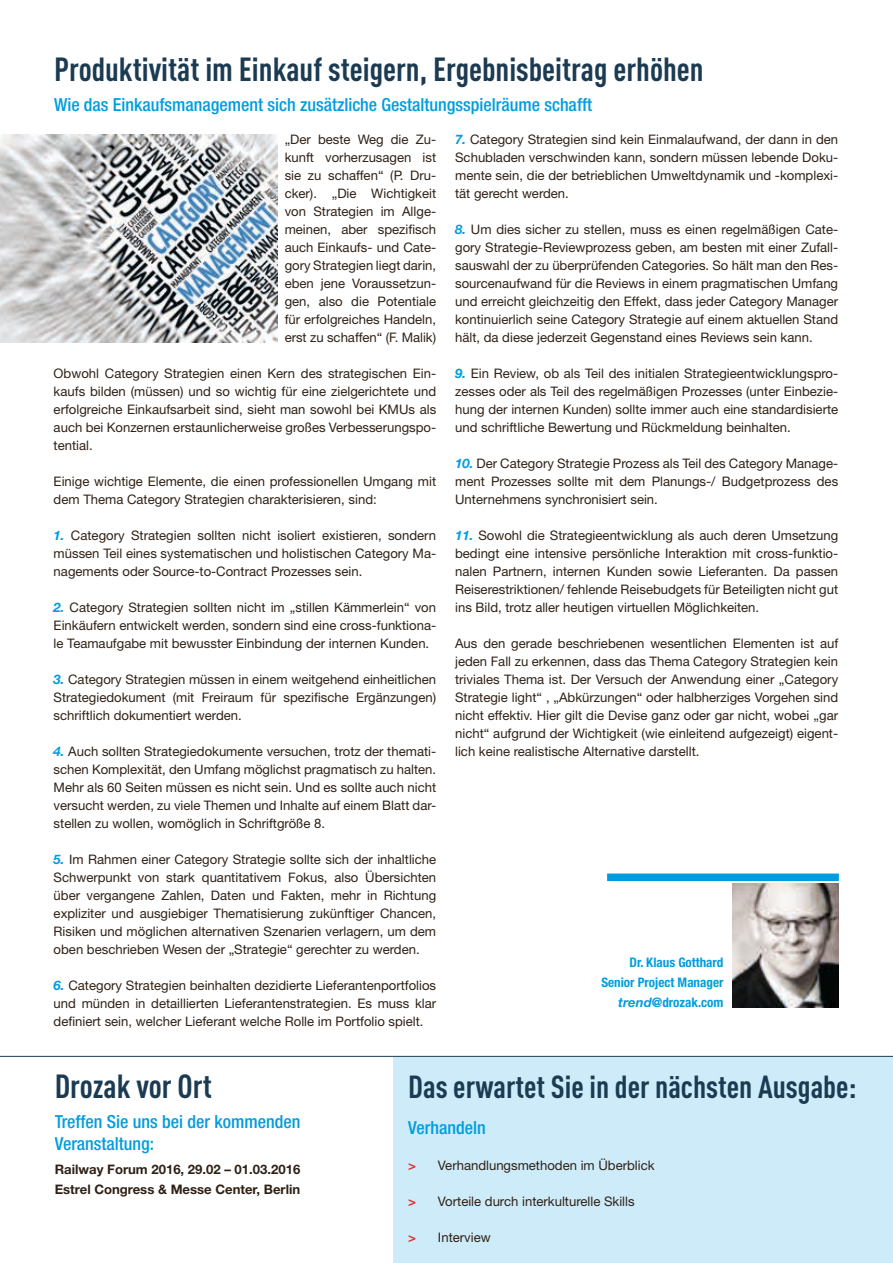
<style>
.page{position:relative;width:893px;height:1263px;background:#fff}
.page>*{position:absolute;margin:0;border:0;box-sizing:border-box;transform-origin:0 0}
.t1{font:700 33px "DIN Cond";color:#1b3b53}
.t2{font:700 31.5px "DIN Cond";color:#1b3b53}
.t3{font:500 condensed 18px/21.6px "Helvetica Neue LT Std";color:#009dde}
.t4{font:13.2px/18px "Helvetica Neue LT Std";color:#2f2116;text-align:justify}
.t5{font:700 13.2px/20px "Helvetica Neue LT Std";color:#2f2116}
.t6{font:700 condensed 13.2px/20px "Helvetica Neue LT Std";color:#009dde;text-align:right}
.s1{font-weight:700;font-style:italic;color:#009dde}
.s2{font-style:italic;font-stretch:normal}
.s3{font-weight:700;color:#e03337}
</style>
<div class="page">
<div style="left:393px;top:1057px;width:500px;height:206px;background:#cdebf8"></div>
<hr style="left:0;top:1056px;width:893px;height:1px;background:#1b3b53">
<div style="left:607px;top:873px;width:232px;height:8px;background:#009dde"></div>
<img style="left:732px;top:884px;width:107px;height:123px">
<img style="left:0;top:135px;width:278px;height:208px">
<h1 class="t1" style="left:54px;top:49px;width:651px">Produktivität im Einkauf steigern, Ergebnisbeitrag erhöhen</h1>
<h3 class="t3" style="left:54px;top:93px;width:539px">Wie das Einkaufsmanagement sich zusätzliche Gestaltungsspielräume schafft</h3>
<p class="t4" style="left:285px;top:130px;width:153px">„Der beste Weg die Zu&shy;kunft vorherzusagen ist sie zu schaffen“ (P. Dru&shy;cker). „Die Wichtigkeit von Strategien im Allge&shy;meinen, aber spezifisch auch Einkaufs- und Cate&shy;gory Strategien liegt darin, eben jene Voraussetzun&shy;gen, also die Potentiale für erfolgreiches Handeln, erst zu schaffen“ (F. Malik)</p>
<p class="t4" style="left:54px;top:364px;width:384px">Obwohl Category Strategien einen Kern des strategischen Ein&shy;kaufs bilden (müssen) und so wichtig für eine zielgerichtete und erfolgreiche Einkaufsarbeit sind, sieht man sowohl bei KMUs als auch bei Konzernen erstaunlicherweise großes Verbesserungspo&shy;tential.</p>
<p class="t4" style="left:54px;top:472px;width:384px">Einige wichtige Elemente, die einen professionellen Umgang mit dem Thema Category Strategien charakterisieren, sind:</p>
<p class="t4" style="left:54px;top:526px;width:384px"><span class="s1">1.</span> Category Strategien sollten nicht isoliert existieren, sondern müssen Teil eines systematischen und holistischen Category Ma&shy;nagements oder Source-to-Contract Prozesses sein.</p>
<p class="t4" style="left:54px;top:598px;width:384px"><span class="s1">2.</span> Category Strategien sollten nicht im „stillen Kämmerlein“ von Einkäufern entwickelt werden, sondern sind eine cross-funktiona&shy;le Teamaufgabe mit bewusster Einbindung der internen Kunden.</p>
<p class="t4" style="left:54px;top:670px;width:384px"><span class="s1">3.</span> Category Strategien müssen in einem weitgehend einheitlichen Strategiedokument (mit Freiraum für spezifische Ergänzungen) schriftlich dokumentiert werden.</p>
<p class="t4" style="left:54px;top:742px;width:384px"><span class="s1">4.</span> Auch sollten Strategiedokumente versuchen, trotz der themati&shy;schen Komplexität, den Umfang möglichst pragmatisch zu halten.<br>Mehr als 60 Seiten müssen es nicht sein. Und es sollte auch nicht versucht werden, zu viele Themen und Inhalte auf einem Blatt dar&shy;stellen zu wollen, womöglich in Schriftgröße 8.</p>
<p class="t4" style="left:54px;top:850px;width:384px"><span class="s1">5.</span> Im Rahmen einer Category Strategie sollte sich der inhaltliche Schwerpunkt von stark quantitativem Fokus, also Übersichten über vergangene Zahlen, Daten und Fakten, mehr in Richtung expliziter und ausgiebiger Thematisierung zukünftiger Chancen, Risiken und möglichen alternativen Szenarien verlagern, um dem oben beschrieben Wesen der „Strategie“ gerechter zu werden.</p>
<p class="t4" style="left:54px;top:976px;width:384px"><span class="s1">6.</span> Category Strategien beinhalten dezidierte Lieferantenportfolios und münden in detaillierten Lieferantenstrategien. Es muss klar definiert sein, welcher Lieferant welche Rolle im Portfolio spielt.</p>
<p class="t4" style="left:455px;top:130px;width:385px"><span class="s1">7.</span> Category Strategien sind kein Einmalaufwand, der dann in den Schubladen verschwinden kann, sondern müssen lebende Doku&shy;mente sein, die der betrieblichen Umweltdynamik und -komplexi&shy;tät gerecht werden.</p>
<p class="t4" style="left:455px;top:220px;width:385px"><span class="s1">8.</span> Um dies sicher zu stellen, muss es einen regelmäßigen Cate&shy;gory Strategie-Reviewprozess geben, am besten mit einer Zufall&shy;sauswahl der zu überprüfenden Categories. So hält man den Res&shy;sourcenaufwand für die Reviews in einem pragmatischen Umfang und erreicht gleichzeitig den Effekt, dass jeder Category Manager kontinuierlich seine Category Strategie auf einem aktuellen Stand hält, da diese jederzeit Gegenstand eines Reviews sein kann.</p>
<p class="t4" style="left:455px;top:364px;width:385px"><span class="s1">9.</span> Ein Review, ob als Teil des initialen Strategieentwicklungspro&shy;zesses oder als Teil des regelmäßigen Prozesses (unter Einbezie&shy;hung der internen Kunden) sollte immer auch eine standardisierte und schriftliche Bewertung und Rückmeldung beinhalten.</p>
<p class="t4" style="left:455px;top:454px;width:385px"><span class="s1">10.</span> Der Category Strategie Prozess als Teil des Category Manage&shy;ment Prozesses sollte mit dem Planungs-/ Budgetprozess des Unternehmens synchronisiert sein.</p>
<p class="t4" style="left:455px;top:526px;width:385px"><span class="s1">11.</span> Sowohl die Strategieentwicklung als auch deren Umsetzung bedingt eine intensive persönliche Interaktion mit cross-funktio&shy;nalen Partnern, internen Kunden sowie Lieferanten. Da passen Reiserestriktionen/ fehlende Reisebudgets für Beteiligten nicht gut ins Bild, trotz aller heutigen virtuellen Möglichkeiten.</p>
<p class="t4" style="left:455px;top:634px;width:385px">Aus den gerade beschriebenen wesentlichen Elementen ist auf jeden Fall zu erkennen, dass das Thema Category Strategien kein triviales Thema ist. Der Versuch der Anwendung einer „Category Strategie light“ , „Abkürzungen“ oder halbherziges Vorgehen sind nicht effektiv. Hier gilt die Devise ganz oder gar nicht, wobei „gar nicht“ aufgrund der Wichtigkeit (wie einleitend aufgezeigt) eigent&shy;lich keine realistische Alternative darstellt.</p>
<p class="t6" style="left:601px;top:953px;width:124px">Dr. Klaus Gotthard<br>Senior Project Manager <span class="s2">trend</span>@drozak.com</p>
<h1 class="t1" style="left:55px;top:1066px;width:159px">Drozak vor Ort</h1>
<h3 class="t3" style="left:55px;top:1111px;width:247px">Treffen Sie uns bei der kommenden<br>Veranstaltung:</h3>
<p class="t5" style="left:55px;top:1159px;width:247px">Railway Forum 2016, 29.02 – 01.03.2016<br>Estrel Congress &amp; Messe Center, Berlin</p>
<h2 class="t2" style="left:408px;top:1068px;width:450px">Das erwartet Sie in der nächsten Ausgabe:</h2>
<h3 class="t3" style="left:408px;top:1117px;width:79px">Verhandeln</h3>
<p class="t4" style="left:408px;top:1156px;width:248px"><span class="s3">&gt;</span> Verhandlungsmethoden im Überblick</p>
<p class="t4" style="left:408px;top:1192px;width:228px"><span class="s3">&gt;</span> Vorteile durch interkulturelle Skills</p>
<p class="t4" style="left:408px;top:1228px;width:84px"><span class="s3">&gt;</span> Interview</p>
</div>
